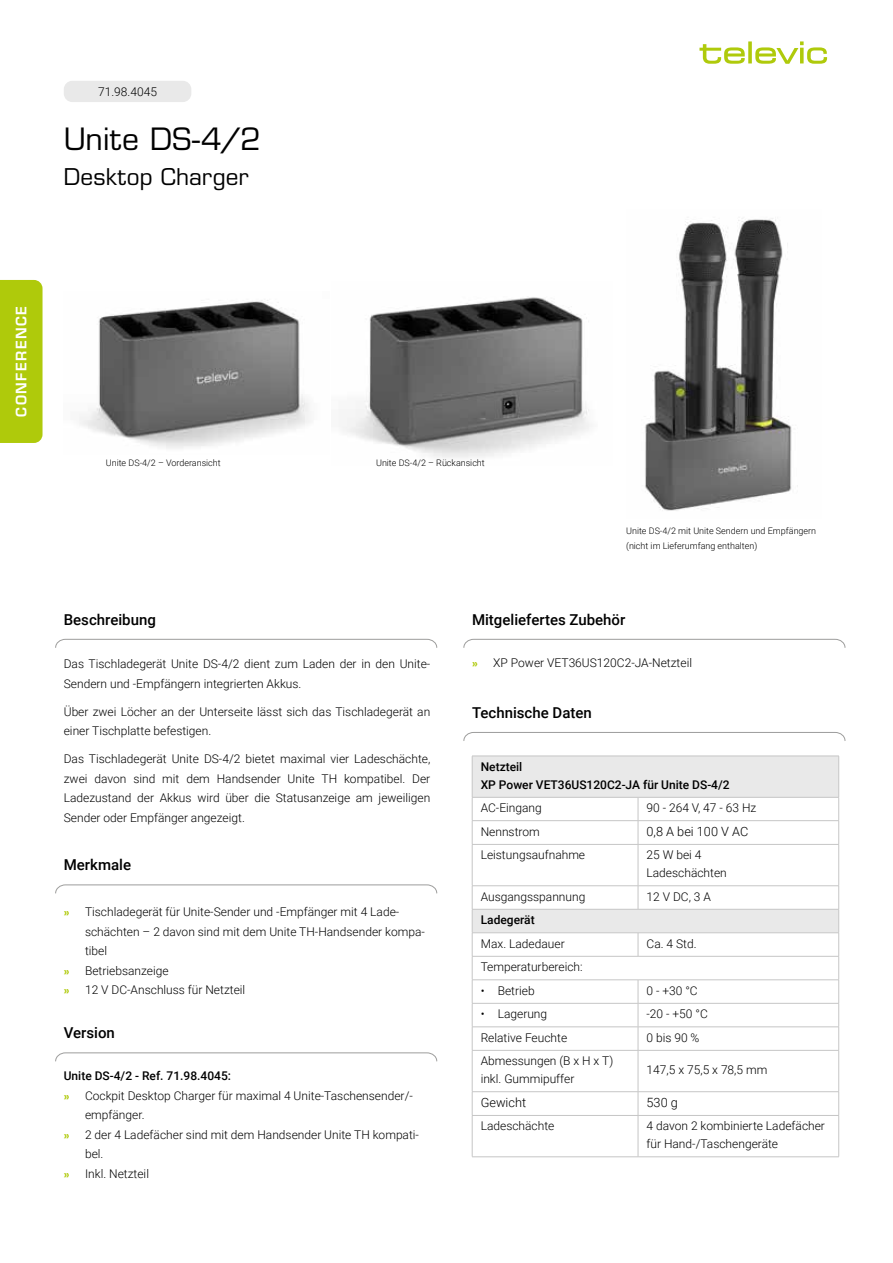
<style>
.page{position:relative;width:893px;height:1263px;background:#fff}
.page>*{position:absolute;margin:0;border:0;box-sizing:border-box;transform-origin:0 0}
.t1{font:30px "Eurostile LT Std";letter-spacing:.01em;color:#000}
.t2{font:22.5px "Eurostile LT Std";letter-spacing:.01em;color:#000}
.t3{font:500 15px "Roboto";color:#000}
.t4{font:600 14.1px "Eurostile LT Std";letter-spacing:.1em;color:#fff}
.t5{font:300 12.75px "Roboto";color:#000}
.t6{font:300 12px/19.5px "Roboto";color:#000}
.t7{font:500 12px/18px "Roboto";color:#000}
.t8{font:300 9px/15px "Roboto";color:#000}
.s1{font-family:"Frutiger LT Std";font-weight:700;font-size:10.5px;color:#afca0b}
</style>
<div class="page">
<img style="left:342px;top:297px;width:248px;height:161px">
<div style="left:0;top:280px;width:43px;height:163px;background:#afca0b"></div>
<svg style="left:699px;top:41px;width:128px;height:23px"></svg>
<svg style="left:55px;top:638px;width:382px;height:10px"></svg>
<div style="left:64px;top:81px;width:127px;height:21px;background:#e9e9e9;border-radius:9px"></div>
<svg style="left:55px;top:884px;width:382px;height:10px"></svg>
<svg style="left:463px;top:638px;width:383px;height:10px"></svg>
<svg style="left:55px;top:1052px;width:382px;height:10px"></svg>
<svg style="left:463px;top:732px;width:383px;height:9px"></svg>
<svg style="left:473px;top:757px;width:365px;height:175px"></svg>
<svg style="left:473px;top:933px;width:365px;height:223px"></svg>
<hr style="left:838px;top:756px;width:1px;height:41px;background:#c6c6c6">
<hr style="left:472px;top:820px;width:166px;height:1px;background:#c6c6c6">
<svg style="left:472px;top:798px;width:1px;height:46px"></svg>
<hr style="left:638px;top:820px;width:201px;height:1px;background:#c6c6c6">
<svg style="left:638px;top:798px;width:1px;height:46px"></svg>
<svg style="left:838px;top:798px;width:1px;height:46px"></svg>
<hr style="left:472px;top:844px;width:166px;height:1px;background:#c6c6c6">
<hr style="left:472px;top:844px;width:1px;height:41px;background:#c6c6c6">
<hr style="left:638px;top:844px;width:201px;height:1px;background:#c6c6c6">
<hr style="left:638px;top:844px;width:1px;height:41px;background:#c6c6c6">
<hr style="left:838px;top:844px;width:1px;height:41px;background:#c6c6c6">
<hr style="left:472px;top:885px;width:166px;height:1px;background:#c6c6c6">
<hr style="left:638px;top:885px;width:201px;height:1px;background:#c6c6c6">
<svg style="left:638px;top:886px;width:1px;height:23px"></svg>
<svg style="left:638px;top:933px;width:1px;height:23px"></svg>
<hr style="left:472px;top:1003px;width:166px;height:1px;background:#c6c6c6">
<hr style="left:638px;top:1003px;width:201px;height:1px;background:#c6c6c6">
<hr style="left:472px;top:1026px;width:166px;height:1px;background:#c6c6c6">
<hr style="left:638px;top:1026px;width:201px;height:1px;background:#c6c6c6">
<svg style="left:638px;top:980px;width:1px;height:70px"></svg>
<svg style="left:838px;top:886px;width:1px;height:164px"></svg>
<hr style="left:472px;top:1050px;width:166px;height:1px;background:#c6c6c6">
<hr style="left:472px;top:1050px;width:1px;height:41px;background:#c6c6c6">
<hr style="left:638px;top:1050px;width:201px;height:1px;background:#c6c6c6">
<hr style="left:638px;top:1050px;width:1px;height:41px;background:#c6c6c6">
<hr style="left:838px;top:1050px;width:1px;height:41px;background:#c6c6c6">
<hr style="left:472px;top:1091px;width:166px;height:1px;background:#c6c6c6">
<svg style="left:472px;top:1092px;width:1px;height:23px"></svg>
<hr style="left:638px;top:1091px;width:201px;height:1px;background:#c6c6c6">
<svg style="left:638px;top:1092px;width:1px;height:23px"></svg>
<svg style="left:838px;top:1092px;width:1px;height:23px"></svg>
<hr style="left:472px;top:1115px;width:166px;height:1px;background:#c6c6c6">
<hr style="left:472px;top:1116px;width:1px;height:40px;background:#c6c6c6">
<hr style="left:638px;top:1115px;width:201px;height:1px;background:#c6c6c6">
<hr style="left:638px;top:1116px;width:1px;height:40px;background:#c6c6c6">
<hr style="left:838px;top:1116px;width:1px;height:40px;background:#c6c6c6">
<hr style="left:472px;top:1156px;width:166px;height:1px;background:#c6c6c6">
<hr style="left:638px;top:1156px;width:201px;height:1px;background:#c6c6c6">
<hr style="left:472px;top:756px;width:166px;height:1px;background:#c6c6c6">
<hr style="left:472px;top:756px;width:1px;height:41px;background:#c6c6c6">
<hr style="left:638px;top:756px;width:201px;height:1px;background:#c6c6c6">
<hr style="left:472px;top:797px;width:166px;height:1px;background:#c6c6c6">
<hr style="left:638px;top:797px;width:201px;height:1px;background:#c6c6c6">
<hr style="left:472px;top:909px;width:166px;height:1px;background:#c6c6c6">
<hr style="left:638px;top:909px;width:201px;height:1px;background:#c6c6c6">
<hr style="left:472px;top:932px;width:166px;height:1px;background:#c6c6c6">
<hr style="left:638px;top:932px;width:201px;height:1px;background:#c6c6c6">
<hr style="left:472px;top:956px;width:166px;height:1px;background:#c6c6c6">
<svg style="left:472px;top:886px;width:1px;height:164px"></svg>
<hr style="left:638px;top:956px;width:201px;height:1px;background:#c6c6c6">
<hr style="left:472px;top:979px;width:166px;height:1px;background:#c6c6c6">
<hr style="left:638px;top:979px;width:201px;height:1px;background:#c6c6c6">
<img style="left:79px;top:300px;width:231px;height:149px">
<img style="left:645px;top:218px;width:153px;height:293px">
<p class="t6" style="left:98px;top:81px;width:60px">71.98.4045</p>
<h1 class="t1" style="left:64px;top:121px;width:199px">Unite DS-4/2</h1>
<h2 class="t2" style="left:64px;top:163px;width:187px">Desktop Charger</h2>
<p class="t4" style="left:13px;top:417px;width:112px;rotate:-90deg">CONFERENCE</p>
<p class="t8" style="left:106px;top:455px;width:116px">Unite DS-4/2 – Vorderansicht</p>
<p class="t8" style="left:376px;top:455px;width:110px">Unite DS-4/2 – Rückansicht</p>
<p class="t8" style="left:626px;top:523px;width:192px">Unite DS-4/2 mit Unite Sendern und Empfängern (nicht im Lieferumfang enthalten)</p>
<p class="t3" style="left:64px;top:609px;width:94px">Beschreibung</p>
<p class="t6" style="left:64px;top:654px;width:368px">Das Tischladegerät Unite DS-4/2 dient zum Laden der in den Unite-<br>Sendern und -Empfängern integrierten Akkus.</p>
<p class="t6" style="left:64px;top:701px;width:368px">Über zwei Löcher an der Unterseite lässt sich das Tischladegerät an einer Tischplatte befestigen.</p>
<p class="t6" style="left:64px;top:749px;width:368px;text-align:justify">Das Tischladegerät Unite DS-4/2 bietet maximal vier Ladeschächte, zwei davon sind mit dem Handsender Unite TH kompatibel. Der Ladezustand der Akkus wird über die Statusanzeige am jeweiligen Sender oder Empfänger angezeigt.</p>
<p class="t3" style="left:64px;top:854px;width:69px">Merkmale</p>
<p class="t6" style="left:64px;top:902px;width:337px"><span class="s1">»</span> Tischladegerät für Unite-Sender und -Empfänger mit 4 Lade-</p>
<p class="t6" style="left:85px;top:921px;width:341px">schächten – 2 davon sind mit dem Unite TH-Handsender kompa-</p>
<p class="t6" style="left:85px;top:941px;width:24px">tibel</p>
<p class="t6" style="left:64px;top:960px;width:106px"><span class="s1">»</span> Betriebsanzeige</p>
<p class="t6" style="left:64px;top:980px;width:183px"><span class="s1">»</span> 12 V DC-Anschluss für Netzteil</p>
<p class="t3" style="left:64px;top:1022px;width:53px">Version</p>
<p class="t7" style="left:64px;top:1067px;width:169px">Unite DS-4/2 - Ref. 71.98.4045:</p>
<p class="t6" style="left:64px;top:1085px;width:351px"><span class="s1">»</span> Cockpit Desktop Charger für maximal 4 Unite-Taschensender/-</p>
<p class="t6" style="left:85px;top:1105px;width:61px">empfänger.</p>
<p class="t6" style="left:64px;top:1124px;width:357px"><span class="s1">»</span> 2 der 4 Ladefächer sind mit dem Handsender Unite TH kompati-</p>
<p class="t6" style="left:85px;top:1144px;width:20px">bel.</p>
<p class="t6" style="left:64px;top:1163px;width:87px"><span class="s1">»</span> Inkl. Netzteil</p>
<p class="t3" style="left:472px;top:609px;width:155px">Mitgeliefertes Zubehör</p>
<p class="t6" style="left:472px;top:652px;width:222px"><span class="s1">»</span> XP Power VET36US120C2-JA-Netzteil</p>
<p class="t3" style="left:472px;top:702px;width:121px">Technische Daten</p>
<p class="t7" style="left:481px;top:757px;width:250px">Netzteil<br>XP Power VET36US120C2-JA für Unite DS-4/2</p>
<p class="t6" style="left:481px;top:798px;width:63px">AC-Eingang</p>
<p class="t6" style="left:646px;top:798px;width:111px">90 - 264 V, 47 - 63 Hz</p>
<p class="t6" style="left:481px;top:821px;width:61px">Nennstrom</p>
<p class="t5" style="left:646px;top:822px;width:103px">0,8 A bei 100 V AC</p>
<p class="t6" style="left:481px;top:845px;width:106px">Leistungsaufnahme</p>
<p class="t6" style="left:646px;top:845px;width:82px;line-height:18px">25 W bei 4<br>Ladeschächten</p>
<p class="t6" style="left:481px;top:886px;width:106px">Ausgangsspannung</p>
<p class="t6" style="left:646px;top:886px;width:66px">12 V DC, 3 A</p>
<p class="t7" style="left:481px;top:910px;width:55px">Ladegerät</p>
<p class="t6" style="left:481px;top:933px;width:85px">Max. Ladedauer</p>
<p class="t6" style="left:646px;top:933px;width:52px">Ca. 4 Std.</p>
<p class="t6" style="left:481px;top:957px;width:103px">Temperaturbereich:</p>
<p class="t6" style="left:481px;top:980px;width:55px">• Betrieb</p>
<p class="t6" style="left:646px;top:980px;width:53px">0 - +30 °C</p>
<p class="t6" style="left:481px;top:1004px;width:68px">• Lagerung</p>
<p class="t6" style="left:646px;top:1004px;width:63px">-20 - +50 °C</p>
<p class="t6" style="left:481px;top:1027px;width:88px">Relative Feuchte</p>
<p class="t6" style="left:646px;top:1027px;width:54px">0 bis 90 %</p>
<p class="t6" style="left:481px;top:1051px;width:134px;line-height:18px">Abmessungen (B x H x T) inkl. Gummipuffer</p>
<p class="t6" style="left:646px;top:1060px;width:122px">147,5 x 75,5 x 78,5 mm</p>
<p class="t5" style="left:481px;top:1093px;width:47px">Gewicht</p>
<p class="t5" style="left:646px;top:1093px;width:33px">530 g</p>
<p class="t6" style="left:481px;top:1116px;width:75px">Ladeschächte</p>
<p class="t6" style="left:646px;top:1116px;width:180px;line-height:18px">4 davon 2 kombinierte Ladefächer für Hand-/Taschengeräte</p>
</div>
